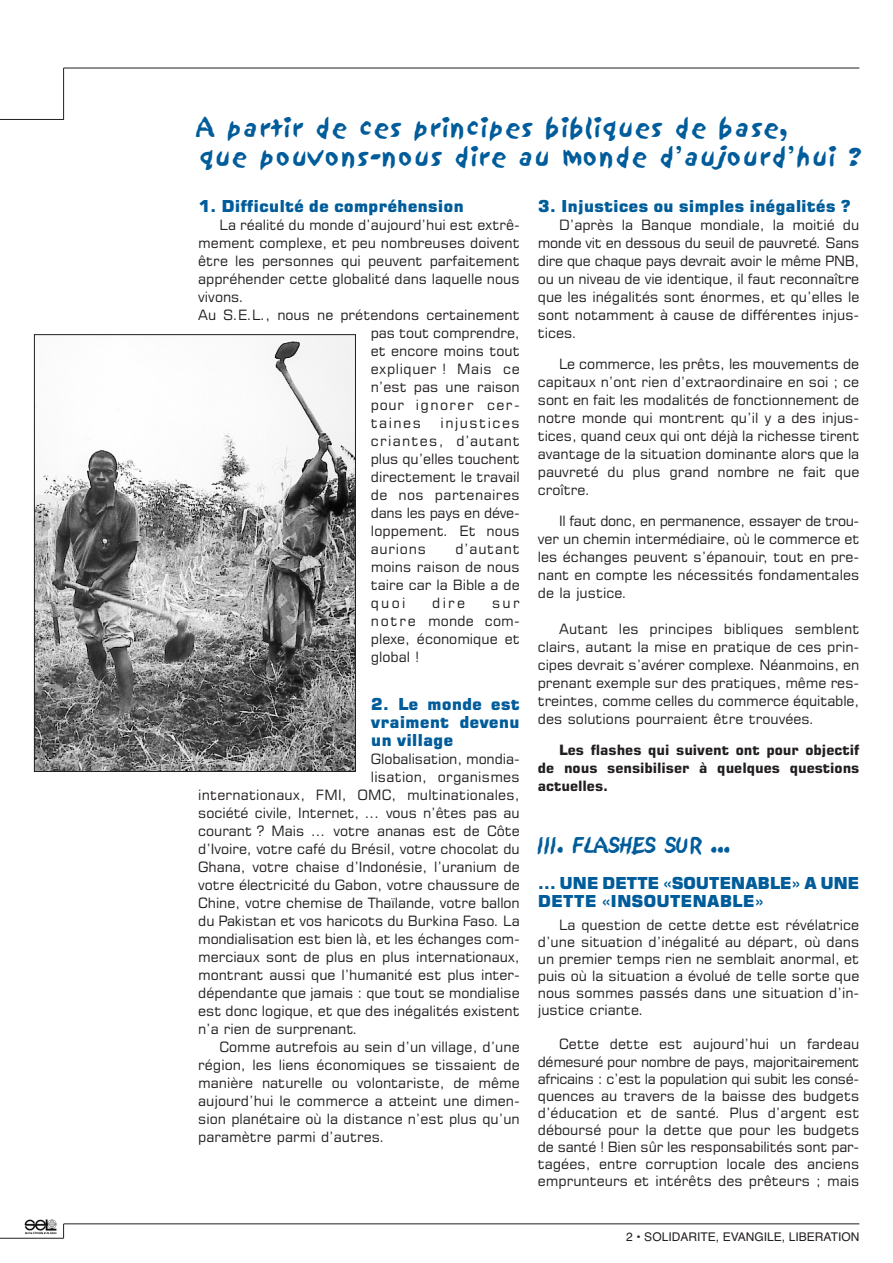
<style>
.page{position:relative;width:893px;height:1263px;background:#fff}
.page>*{position:absolute;margin:0;border:0;box-sizing:border-box;transform-origin:0 0}
.t1{font:24.45px/29.4px "Sand";color:#005c9a}
.t2{font:19.5px "Sand";color:#005c9a}
.t3{font:16.5px/18px "Square 721 Blk";color:#005c9a;text-align:justify}
.t4{font:16.5px/18px "Square 721 Blk";letter-spacing:-.02em;color:#005c9a}
.t5{font:14.25px/18px "Square 721 BT";color:#231f20;text-align:justify}
.t6{font:700 14.25px/18px "Square 721 BT";color:#231f20;text-align:justify}
.t7{font:14.25px "Square 721 BT";letter-spacing:.04em;color:#231f20}
.t8{font:14.25px "Square 721 BT";letter-spacing:.1em;color:#231f20}
.t9{font:12px "Helvetica";color:#231f20}
</style>
<div class="page">
<hr style="left:0;top:119px;width:64px;height:1px;background:#231f20">
<hr style="left:63px;top:68px;width:1px;height:52px;background:#231f20">
<hr style="left:64px;top:68px;width:795px;height:1px;background:#231f20">
<hr style="left:64px;top:1223px;width:795px;height:1px;background:#231f20">
<svg style="left:63px;top:1224px;width:1px;height:14px"></svg>
<hr style="left:0;top:1238px;width:64px;height:1px;background:#231f20">
<img style="left:24px;top:1219px;width:33px;height:15px">
<img style="left:36px;top:336px;width:318px;height:434px">
<div style="left:34px;top:334px;width:322px;height:438px;border:1px solid #231f20"></div>
<h1 class="t1" style="left:198px;top:114px;width:667px">A partir de ces principes bibliques de base,<br>que pouvons-nous dire au monde d’aujourd’hui ?</h1>
<p class="t3" style="left:198px;top:198px;width:267px">1. Difficulté de compréhension</p>
<p class="t5" style="left:219px;top:217px;width:302px">La réalité du monde d’aujourd’hui est extrê-</p>
<p class="t5" style="left:198px;top:235px;width:323px">mement complexe, et peu nombreuses doivent</p>
<p class="t5" style="left:198px;top:253px;width:323px">être les personnes qui peuvent parfaitement</p>
<p class="t5" style="left:198px;top:271px;width:323px">appréhender cette globalité dans laquelle nous</p>
<p class="t5" style="left:198px;top:289px;width:48px">vivons.</p>
<p class="t5" style="left:198px;top:307px;width:323px">Au S.E.L., nous ne prétendons certainement</p>
<p class="t5" style="left:371px;top:325px;width:150px">pas tout comprendre,</p>
<p class="t5" style="left:371px;top:343px;width:150px">et encore moins tout</p>
<p class="t7" style="left:371px;top:363px;width:150px">expliquer ! Mais ce</p>
<p class="t5" style="left:371px;top:379px;width:150px">n’est pas une raison</p>
<p class="t8" style="left:371px;top:399px;width:150px">pour ignorer cer-</p>
<p class="t5" style="left:371px;top:415px;width:52px">taines</p>
<p class="t5" style="left:371px;top:415px;width:150px;text-indent:70px">injustices criantes, d’autant plus qu’elles touchent directement le travail de nos partenaires dans les pays en déve&shy;loppement. Et nous aurions</p>
<p class="t5" style="left:371px;top:541px;width:150px;text-indent:84px">d’autant moins raison de nous taire car la Bible a de quoi</p>
<p class="t5" style="left:432px;top:595px;width:35px">dire</p>
<p class="t5" style="left:371px;top:595px;width:150px;text-indent:121px">sur notre monde com&shy;plexe, économique et global !</p>
<p class="t3" style="left:371px;top:696px;width:150px">2. Le monde est vraiment devenu un village</p>
<p class="t5" style="left:371px;top:751px;width:150px">Globalisation, mondia-</p>
<p class="t5" style="left:371px;top:769px;width:150px">lisation, organismes</p>
<p class="t5" style="left:198px;top:787px;width:323px">internationaux, FMI, OMC, multinationales,</p>
<p class="t5" style="left:198px;top:805px;width:323px">société civile, Internet, ... vous n’êtes pas au</p>
<p class="t5" style="left:198px;top:823px;width:323px">courant ? Mais ... votre ananas est de Côte</p>
<p class="t5" style="left:198px;top:841px;width:323px">d’Ivoire, votre café du Brésil, votre chocolat du</p>
<p class="t5" style="left:198px;top:859px;width:323px">Ghana, votre chaise d’Indonésie, l’uranium de</p>
<p class="t5" style="left:198px;top:877px;width:323px">votre électricité du Gabon, votre chaussure de</p>
<p class="t5" style="left:198px;top:895px;width:323px">Chine, votre chemise de Thaïlande, votre ballon</p>
<p class="t5" style="left:198px;top:913px;width:323px">du Pakistan et vos haricots du Burkina Faso. La</p>
<p class="t5" style="left:198px;top:931px;width:323px">mondialisation est bien là, et les échanges com-</p>
<p class="t5" style="left:198px;top:949px;width:323px">merciaux sont de plus en plus internationaux,</p>
<p class="t5" style="left:198px;top:967px;width:323px">montrant aussi que l’humanité est plus inter-</p>
<p class="t5" style="left:198px;top:985px;width:323px">dépendante que jamais : que tout se mondialise</p>
<p class="t5" style="left:198px;top:1003px;width:323px">est donc logique, et que des inégalités existent</p>
<p class="t5" style="left:198px;top:1021px;width:161px">n’a rien de surprenant.</p>
<p class="t5" style="left:219px;top:1039px;width:302px">Comme autrefois au sein d’un village, d’une</p>
<p class="t5" style="left:198px;top:1057px;width:323px">région, les liens économiques se tissaient de</p>
<p class="t5" style="left:198px;top:1075px;width:323px">manière naturelle ou volontariste, de même</p>
<p class="t5" style="left:198px;top:1093px;width:323px">aujourd’hui le commerce a atteint une dimen-</p>
<p class="t5" style="left:198px;top:1111px;width:323px">sion planétaire où la distance n’est plus qu’un</p>
<p class="t5" style="left:198px;top:1129px;width:188px">paramètre parmi d’autres.</p>
<p class="t3" style="left:538px;top:198px;width:314px">3. Injustices ou simples inégalités ?</p>
<p class="t5" style="left:538px;top:217px;width:323px;text-indent:21px">D’après la Banque mondiale, la moitié du monde vit en dessous du seuil de pauvreté. Sans dire que chaque pays devrait avoir le même PNB, ou un niveau de vie identique, il faut reconnaître que les inégalités sont énormes, et qu’elles le sont notamment à cause de différentes injus&shy;tices.</p>
<p class="t5" style="left:538px;top:356px;width:323px;text-indent:21px">Le commerce, les prêts, les mouvements de capitaux n’ont rien d’extraordinaire en soi ; ce sont en fait les modalités de fonctionnement de notre monde qui montrent qu’il y a des injus&shy;tices, quand ceux qui ont déjà la richesse tirent avantage de la situation dominante alors que la pauvreté du plus grand nombre ne fait que croître.</p>
<p class="t5" style="left:538px;top:513px;width:323px;text-indent:21px">Il faut donc, en permanence, essayer de trou&shy;ver un chemin intermédiaire, où le commerce et les échanges peuvent s’épanouir, tout en pre&shy;nant en compte les nécessités fondamentales de la justice.</p>
<p class="t5" style="left:538px;top:621px;width:323px;text-indent:21px">Autant les principes bibliques semblent clairs, autant la mise en pratique de ces prin&shy;cipes devrait s’avérer complexe. Néanmoins, en prenant exemple sur des pratiques, même res&shy;treintes, comme celles du commerce équitable, des solutions pourraient être trouvées.</p>
<p class="t6" style="left:538px;top:742px;width:323px;text-indent:21px">Les flashes qui suivent ont pour objectif de nous sensibiliser à quelques questions actuelles.</p>
<h2 class="t2" style="left:538px;top:835px;width:194px">III. FLASHES SUR ...</h2>
<p class="t4" style="left:538px;top:876px;width:323px">... UNE DETTE «SOUTENABLE» A UNE<br>DETTE «INSOUTENABLE»</p>
<p class="t5" style="left:538px;top:917px;width:323px;line-height:17.1px;text-indent:21px">La question de cette dette est révélatrice d’une situation d’inégalité au départ, où dans un premier temps rien ne semblait anormal, et puis où la situation a évolué de telle sorte que nous sommes passés dans une situation d’in&shy;justice criante.</p>
<p class="t5" style="left:538px;top:1037px;width:323px;line-height:17.1px;text-indent:21px">Cette dette est aujourd’hui un fardeau démesuré pour nombre de pays, majoritairement africains : c’est la population qui subit les consé&shy;quences au travers de la baisse des budgets d’éducation et de santé. Plus d’argent est déboursé pour la dette que pour les budgets de santé ! Bien sûr les responsabilités sont par&shy;tagées, entre corruption locale des anciens emprunteurs et intérêts des prêteurs ; mais</p>
<p class="t9" style="left:626px;top:1233px;width:235px">2 • SOLIDARITE, EVANGILE, LIBERATION</p>
</div>
